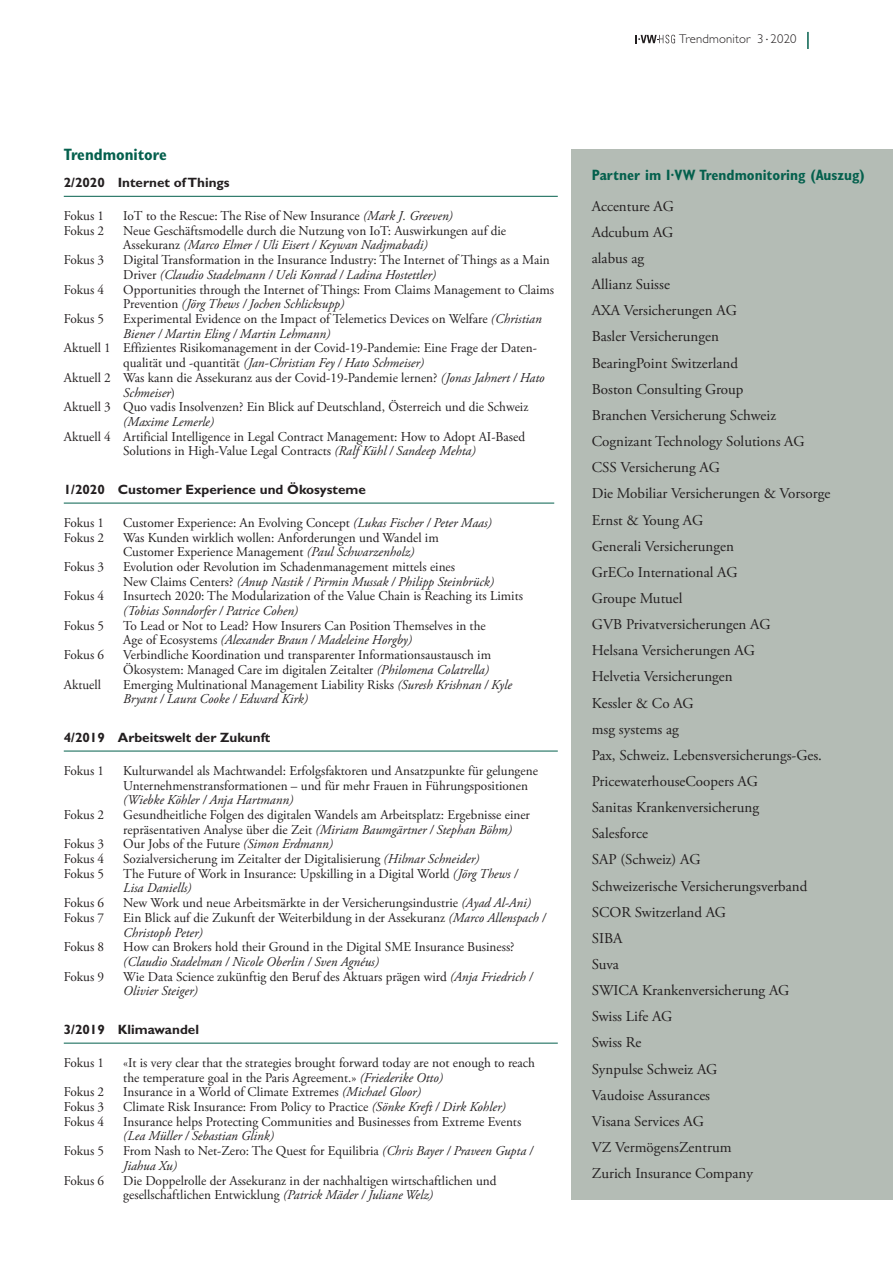
<style>
.page{position:relative;width:893px;height:1263px;background:#fff}
.page>*{position:absolute;margin:0;border:0;box-sizing:border-box;transform-origin:0 0}
.t1{font:700 condensed 16.5px "Gill Sans Std";color:#04604d}
.t2{font:15px/26.1px "Adobe Garamond Pro";color:#231f20}
.t3{font:700 condensed 15px "Gill Sans Std";color:#04604d}
.t4{font:13.5px/14.7px "Adobe Garamond Pro";color:#231f20}
.t5{font:italic 13.5px/14.7px "Adobe Garamond Pro";color:#231f20}
.t6{font:700 13.5px "Gill Sans Std";color:#231f20}
.t7{font:300 12.75px "Gill Sans Std";letter-spacing:.015em;color:#231f20}
.s1{font-style:italic}
.s2{font-style:normal}
</style>
<div class="page">
<svg style="left:807px;top:32px;width:2px;height:17px"></svg>
<svg style="left:635px;top:35px;width:40px;height:8px"></svg>
<div style="left:571px;top:149px;width:322px;height:1050px;background:#b4bcb5"></div>
<hr style="left:64px;top:1043px;width:494px;height:1px;background:#04604d">
<hr style="left:64px;top:751px;width:494px;height:1px;background:#04604d">
<hr style="left:64px;top:196px;width:494px;height:1px;background:#04604d">
<hr style="left:64px;top:503px;width:490px;height:1px;background:#04604d">
<p class="t7" style="left:679px;top:32px;width:119px">Trendmonitor 3 <sup>.</sup> 2020</p>
<p class="t1" style="left:64px;top:145px;width:105px">Trendmonitore</p>
<p class="t6" style="left:64px;top:175px;width:167px">2/2020 Internet of Things</p>
<p class="t4" style="left:64px;top:209px;width:42px">Fokus 1</p>
<p class="t4" style="left:123px;top:209px;width:331px">IoT to the Rescue: The Rise of New Insurance <span class="s1">(Mark J. Greeven)</span></p>
<p class="t4" style="left:64px;top:224px;width:42px">Fokus 2</p>
<p class="t4" style="left:123px;top:224px;width:384px">Neue Geschäftsmodelle durch die Nutzung von IoT: Auswirkungen auf die<br>Assekuranz <span class="s1">(Marco Elmer / Uli Eisert / Keywan Nadjmabadi)</span></p>
<p class="t4" style="left:64px;top:253px;width:42px">Fokus 3</p>
<p class="t4" style="left:123px;top:253px;width:428px">Digital Transformation in the Insurance Industry: The Internet of Things as a Main<br>Driver <span class="s1">(Claudio Stadelmann / Ueli Konrad / Ladina Hostettler)</span></p>
<p class="t4" style="left:64px;top:282px;width:42px">Fokus 4</p>
<p class="t4" style="left:123px;top:282px;width:432px">Opportunities through the Internet of Things: From Claims Management to Claims<br>Prevention <span class="s1">(Jörg Thews / Jochen Schlicksupp)</span></p>
<p class="t4" style="left:64px;top:312px;width:42px">Fokus 5</p>
<p class="t4" style="left:123px;top:312px;width:420px">Experimental Evidence on the Impact of Telemetics Devices on Welfare <span class="s1">(Christian<br>Biener / Martin Eling / Martin Lehmann)</span></p>
<p class="t4" style="left:64px;top:341px;width:474px">Aktuell 1 Effizientes Risikomanagement in der Covid-19-Pandemie: Eine Frage der Daten-</p>
<p class="t5" style="left:123px;top:356px;width:302px"><span class="s2">qualität und -quantität</span> (Jan-Christian Fey / Hato Schmeiser)</p>
<p class="t4" style="left:64px;top:371px;width:482px">Aktuell 2 Was kann die Assekuranz aus der Covid-19-Pandemie lernen? <span class="s1">(Jonas Jahnert / Hato</span></p>
<p class="t5" style="left:123px;top:385px;width:53px">Schmeiser<span class="s2">)</span></p>
<p class="t4" style="left:64px;top:400px;width:466px">Aktuell 3 Quo vadis Insolvenzen? Ein Blick auf Deutschland, Österreich und die Schweiz</p>
<p class="t5" style="left:123px;top:415px;width:92px">(Maxime Lemerle)</p>
<p class="t4" style="left:123px;top:429px;width:403px;text-indent:-60px">Aktuell 4 Artificial Intelligence in Legal Contract Management: How to Adopt AI-Based<br>Solutions in High-Value Legal Contracts <span class="s1">(Ralf Kühl / Sandeep Mehta)</span></p>
<p class="t6" style="left:64px;top:482px;width:304px">1/2020 Customer Experience und Ökosysteme</p>
<p class="t4" style="left:64px;top:516px;width:42px">Fokus 1</p>
<p class="t4" style="left:123px;top:516px;width:370px">Customer Experience: An Evolving Concept <span class="s1">(Lukas Fischer / Peter Maas)</span></p>
<p class="t4" style="left:64px;top:530px;width:42px">Fokus 2</p>
<p class="t4" style="left:123px;top:530px;width:317px">Was Kunden wirklich wollen: Anforderungen und Wandel im<br>Customer Experience Management <span class="s1">(Paul Schwarzenholz)</span></p>
<p class="t4" style="left:64px;top:560px;width:42px">Fokus 3</p>
<p class="t4" style="left:123px;top:560px;width:372px">Evolution oder Revolution im Schadenmanagement mittels eines<br>New Claims Centers? <span class="s1">(Anup Nastik / Pirmin Mussak / Philipp Steinbrück)</span></p>
<p class="t4" style="left:64px;top:589px;width:42px">Fokus 4</p>
<p class="t4" style="left:123px;top:589px;width:401px">Insurtech 2020: The Modularization of the Value Chain is Reaching its Limits</p>
<p class="t5" style="left:123px;top:604px;width:176px">(Tobias Sonndorfer / Patrice Cohen)</p>
<p class="t4" style="left:64px;top:619px;width:42px">Fokus 5</p>
<p class="t4" style="left:123px;top:619px;width:364px">To Lead or Not to Lead? How Insurers Can Position Themselves in the<br>Age of Ecosystems <span class="s1">(Alexander Braun / Madeleine Horgby)</span></p>
<p class="t4" style="left:64px;top:648px;width:42px">Fokus 6</p>
<p class="t4" style="left:123px;top:648px;width:369px">Verbindliche Koordination und transparenter Informationsaustausch im<br>Ökosystem: Managed Care im digitalen Zeitalter <span class="s1">(Philomena Colatrella)</span></p>
<p class="t4" style="left:64px;top:677px;width:39px">Aktuell</p>
<p class="t5" style="left:123px;top:677px;width:390px"><span class="s2">Emerging Multinational Management Liability Risks</span> (Suresh Krishnan / Kyle<br>Bryant / Laura Cooke / Edward Kirk)</p>
<p class="t6" style="left:64px;top:730px;width:208px">4/2019 Arbeitswelt der Zukunft</p>
<p class="t4" style="left:64px;top:764px;width:42px">Fokus 1</p>
<p class="t4" style="left:123px;top:764px;width:416px">Kulturwandel als Machtwandel: Erfolgsfaktoren und Ansatzpunkte für gelungene<br>Unternehmenstransformationen – und für mehr Frauen in Führungspositionen</p>
<p class="t5" style="left:123px;top:793px;width:171px">(Wiebke Köhler / Anja Hartmann)</p>
<p class="t4" style="left:64px;top:808px;width:42px">Fokus 2</p>
<p class="t4" style="left:123px;top:808px;width:408px">Gesundheitliche Folgen des digitalen Wandels am Arbeitsplatz: Ergebnisse einer repräsentativen Analyse über die Zeit <span class="s1">(Miriam Baumgärtner / Stephan Böhm)</span></p>
<p class="t4" style="left:64px;top:837px;width:42px">Fokus 3</p>
<p class="t4" style="left:123px;top:837px;width:211px">Our Jobs of the Future <span class="s1">(Simon Erdmann)</span></p>
<p class="t4" style="left:64px;top:852px;width:42px">Fokus 4</p>
<p class="t4" style="left:123px;top:852px;width:358px">Sozialversicherung im Zeitalter der Digitalisierung <span class="s1">(Hilmar Schneider)</span></p>
<p class="t4" style="left:64px;top:866px;width:42px">Fokus 5</p>
<p class="t4" style="left:123px;top:866px;width:396px">The Future of Work in Insurance: Upskilling in a Digital World <span class="s1">(Jörg Thews /<br>Lisa Daniells)</span></p>
<p class="t4" style="left:64px;top:896px;width:42px">Fokus 6</p>
<p class="t4" style="left:123px;top:896px;width:409px">New Work und neue Arbeitsmärkte in der Versicherungsindustrie <span class="s1">(Ayad Al-Ani)</span></p>
<p class="t4" style="left:64px;top:911px;width:42px">Fokus 7</p>
<p class="t4" style="left:123px;top:911px;width:424px">Ein Blick auf die Zukunft der Weiterbildung in der Assekuranz <span class="s1">(Marco Allenspach /<br>Christoph Peter)</span></p>
<p class="t4" style="left:64px;top:940px;width:42px">Fokus 8</p>
<p class="t4" style="left:123px;top:940px;width:393px">How can Brokers hold their Ground in the Digital SME Insurance Business?</p>
<p class="t5" style="left:123px;top:955px;width:257px">(Claudio Stadelman / Nicole Oberlin / Sven Agnéus)</p>
<p class="t4" style="left:64px;top:969px;width:42px">Fokus 9</p>
<p class="t4" style="left:123px;top:969px;width:411px">Wie Data Science zukünftig den Beruf des Aktuars prägen wird <span class="s1">(Anja Friedrich /<br>Olivier Steiger)</span></p>
<p class="t6" style="left:64px;top:1022px;width:137px">3/2019 Klimawandel</p>
<p class="t4" style="left:64px;top:1056px;width:42px">Fokus 1</p>
<p class="t4" style="left:123px;top:1056px;width:413px">«It is very clear that the strategies brought forward today are not enough to reach the temperature goal in the Paris Agreement.» <span class="s1">(Friederike Otto)</span></p>
<p class="t4" style="left:64px;top:1085px;width:42px">Fokus 2</p>
<p class="t4" style="left:123px;top:1085px;width:299px">Insurance in a World of Climate Extremes <span class="s1">(Michael Gloor)</span></p>
<p class="t4" style="left:64px;top:1100px;width:42px">Fokus 3</p>
<p class="t4" style="left:123px;top:1100px;width:384px">Climate Risk Insurance: From Policy to Practice <span class="s1">(Sönke Kreft / Dirk Kohler)</span></p>
<p class="t4" style="left:64px;top:1114px;width:42px">Fokus 4</p>
<p class="t4" style="left:123px;top:1114px;width:399px">Insurance helps Protecting Communities and Businesses from Extreme Events</p>
<p class="t5" style="left:123px;top:1129px;width:152px">(Lea Müller / Sebastian Glink)</p>
<p class="t4" style="left:64px;top:1144px;width:42px">Fokus 5</p>
<p class="t4" style="left:123px;top:1144px;width:411px">From Nash to Net-Zero: The Quest for Equilibria <span class="s1">(Chris Bayer / Praveen Gupta /<br>Jiahua Xu)</span></p>
<p class="t4" style="left:64px;top:1173px;width:42px">Fokus 6</p>
<p class="t4" style="left:123px;top:1173px;width:375px">Die Doppelrolle der Assekuranz in der nachhaltigen wirtschaftlichen und gesellschaftlichen Entwicklung <span class="s1">(Patrick Mäder / Juliane Welz)</span></p>
<p class="t3" style="left:592px;top:166px;width:274px">Partner im I·VW Trendmonitoring (Auszug)</p>
<p class="t2" style="left:592px;top:193px;width:240px">Accenture AG<br>Adcubum AG<br>alabus ag<br>Allianz Suisse<br>AXA Versicherungen AG<br>Basler Versicherungen<br>BearingPoint Switzerland<br>Boston Consulting Group<br>Branchen Versicherung Schweiz<br>Cognizant Technology Solutions AG<br>CSS Versicherung AG<br>Die Mobiliar Versicherungen &amp; Vorsorge<br>Ernst &amp; Young AG<br>Generali Versicherungen<br>GrECo International AG<br>Groupe Mutuel<br>GVB Privatversicherungen AG<br>Helsana Versicherungen AG<br>Helvetia Versicherungen<br>Kessler &amp; Co AG<br>msg systems ag<br>Pax, Schweiz. Lebensversicherungs-Ges.<br>PricewaterhouseCoopers AG<br>Sanitas Krankenversicherung<br>Salesforce<br>SAP (Schweiz) AG<br>Schweizerische Versicherungsverband<br>SCOR Switzerland AG<br>SIBA<br>Suva<br>SWICA Krankenversicherung AG<br>Swiss Life AG<br>Swiss Re<br>Synpulse Schweiz AG<br>Vaudoise Assurances<br>Visana Services AG<br>VZ VermögensZentrum<br>Zurich Insurance Company</p>
</div>
